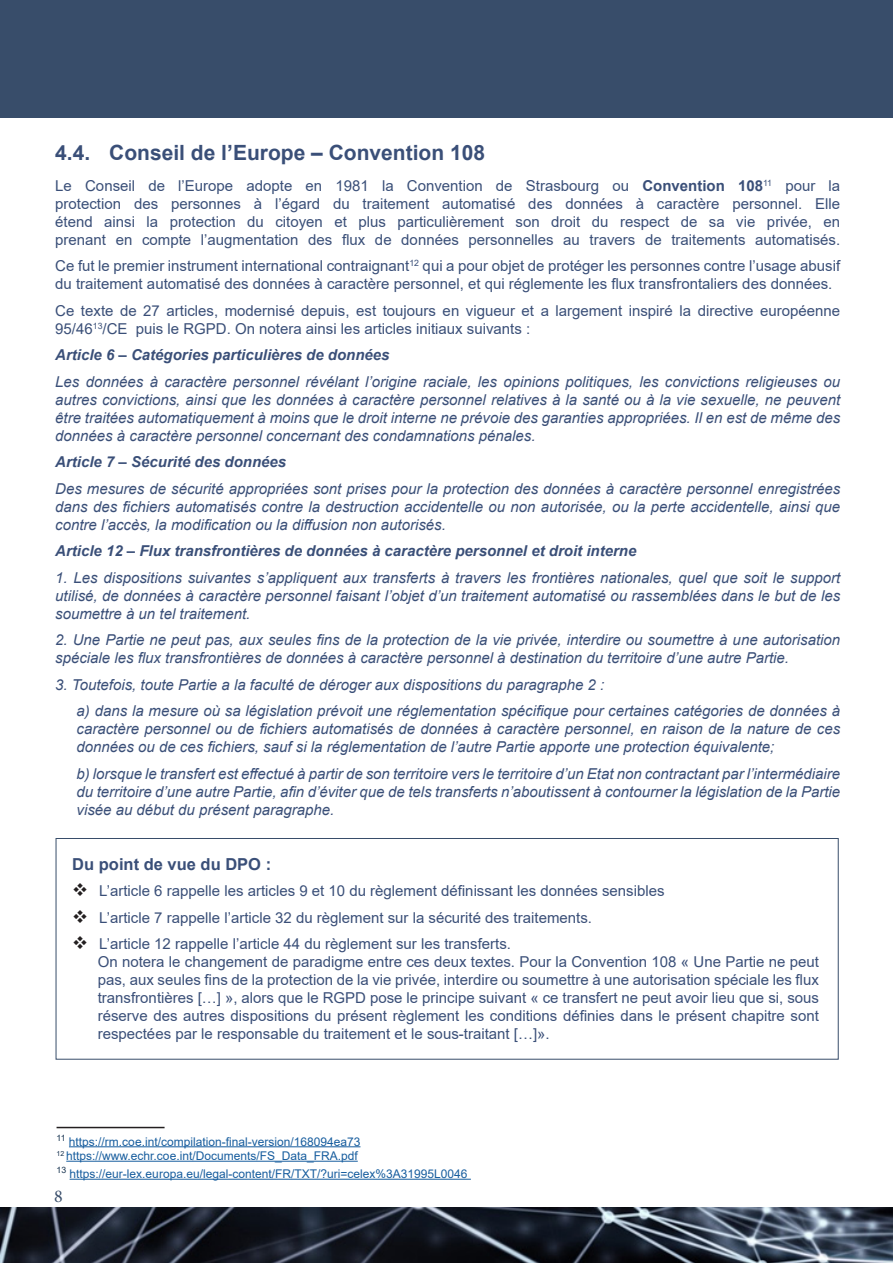
<style>
.page{position:relative;width:893px;height:1263px;background:#fff}
.page>*{position:absolute;margin:0;border:0;box-sizing:border-box;transform-origin:0 0}
.t1{font:700 21px "Arial";color:#3a4f78}
.t2{font:18px "Minion Pro";color:#384d6a}
.t3{font:700 16.5px "Arial";color:#3a4f78}
.t4{font:italic 15px/18px "Arial";color:#3a4f78;text-align:justify}
.t5{font:15px/18px "Arial";color:#3a4f78;text-align:justify}
.t6{font:italic 700 15px "Arial";color:#3a4f78}
.t7{font:12px "Arial";color:#175d9e}
.s1{font-weight:700}
</style>
<div class="page">
<img style="left:0;top:1208px;width:893px;height:55px">
<div style="left:0;top:0;width:893px;height:118px;background:#384d6a"></div>
<hr style="left:57px;top:1127px;width:108px;height:1px;background:#231f20">
<hr style="left:69px;top:1146px;width:291px;height:1px;background:#175d9e">
<hr style="left:66px;top:1161px;width:292px;height:1px;background:#175d9e">
<hr style="left:70px;top:1179px;width:401px;height:1px;background:#175d9e">
<div style="left:56px;top:838px;width:783px;height:221px;border:1px solid #384d6a"></div>
<p class="t1" style="left:55px;top:138px;width:431px">4.4. Conseil de l’Europe – Convention 108</p>
<p class="t5" style="left:55px;top:176px;width:786px">Le Conseil de l’Europe adopte en 1981 la Convention de Strasbourg ou <span class="s1">Convention 108</span><sup>11</sup> pour la protection des personnes à l’égard du traitement automatisé des données à caractère personnel. Elle étend ainsi la protection du citoyen et plus particulièrement son droit du respect de sa vie privée, en prenant en compte l’augmentation des flux de données personnelles au travers de traitements automatisés.</p>
<p class="t5" style="left:55px;top:257px;width:786px">Ce fut le premier instrument international contraignant<sup>12</sup> qui a pour objet de protéger les personnes contre l’usage abusif du traitement automatisé des données à caractère personnel, et qui réglemente les flux transfrontaliers des données.</p>
<p class="t5" style="left:55px;top:301px;width:786px">Ce texte de 27 articles, modernisé depuis, est toujours en vigueur et a largement inspiré la directive européenne<br>95/46<sup>13</sup>/CE puis le RGPD. On notera ainsi les articles initiaux suivants :</p>
<p class="t6" style="left:55px;top:345px;width:336px">Article 6 – Catégories particulières de données</p>
<p class="t4" style="left:55px;top:373px;width:786px">Les données à caractère personnel révélant l’origine raciale, les opinions politiques, les convictions religieuses ou autres convictions, ainsi que les données à caractère personnel relatives à la santé ou à la vie sexuelle, ne peuvent être traitées automatiquement à moins que le droit interne ne prévoie des garanties appropriées. Il en est de même des données à caractère personnel concernant des condamnations pénales.</p>
<p class="t6" style="left:55px;top:452px;width:232px">Article 7 – Sécurité des données</p>
<p class="t4" style="left:55px;top:480px;width:786px">Des mesures de sécurité appropriées sont prises pour la protection des données à caractère personnel enregistrées dans des fichiers automatisés contre la destruction accidentelle ou non autorisée, ou la perte accidentelle, ainsi que contre l’accès, la modification ou la diffusion non autorisés.</p>
<p class="t6" style="left:55px;top:541px;width:583px">Article 12 – Flux transfrontières de données à caractère personnel et droit interne</p>
<p class="t4" style="left:55px;top:569px;width:786px">1. Les dispositions suivantes s’appliquent aux transferts à travers les frontières nationales, quel que soit le support utilisé, de données à caractère personnel faisant l’objet d’un traitement automatisé ou rassemblées dans le but de les soumettre à un tel traitement.</p>
<p class="t4" style="left:55px;top:631px;width:786px">2. Une Partie ne peut pas, aux seules fins de la protection de la vie privée, interdire ou soumettre à une autorisation spéciale les flux transfrontières de données à caractère personnel à destination du territoire d’une autre Partie.</p>
<p class="t4" style="left:55px;top:676px;width:550px">3. Toutefois, toute Partie a la faculté de déroger aux dispositions du paragraphe 2 :</p>
<p class="t4" style="left:77px;top:702px;width:765px">a) dans la mesure où sa législation prévoit une réglementation spécifique pour certaines catégories de données à caractère personnel ou de fichiers automatisés de données à caractère personnel, en raison de la nature de ces données ou de ces fichiers, sauf si la réglementation de l’autre Partie apporte une protection équivalente;</p>
<p class="t4" style="left:77px;top:765px;width:765px">b) lorsque le transfert est effectué à partir de son territoire vers le territoire d’un Etat non contractant par l’intermédiaire du territoire d’une autre Partie, afin d’éviter que de tels transferts n’aboutissent à contourner la législation de la Partie visée au début du présent paragraphe.</p>
<p class="t3" style="left:72px;top:852px;width:200px">Du point de vue du DPO :</p>
<p class="t5" style="left:99px;top:882px;width:567px">L’article 6 rappelle les articles 9 et 10 du règlement définissant les données sensibles</p>
<p class="t5" style="left:99px;top:908px;width:494px">L’article 7 rappelle l’article 32 du règlement sur la sécurité des traitements.</p>
<p class="t5" style="left:99px;top:935px;width:413px">L’article 12 rappelle l’article 44 du règlement sur les transferts.</p>
<p class="t5" style="left:98px;top:953px;width:723px">On notera le changement de paradigme entre ces deux textes. Pour la Convention 108 « Une Partie ne peut pas, aux seules fins de la protection de la vie privée, interdire ou soumettre à une autorisation spéciale les flux transfrontières […] », alors que le RGPD pose le principe suivant « ce transfert ne peut avoir lieu que si, sous réserve des autres dispositions du présent règlement les conditions définies dans le présent chapitre sont respectées par le responsable du traitement et le sous-traitant […]».</p>
<p class="t7" style="left:57px;top:1133px;width:305px"><sup>11</sup> https://rm.coe.int/compilation-final-version/168094ea73</p>
<p class="t7" style="left:57px;top:1147px;width:303px"><sup>12</sup> https://www.echr.coe.int/Documents/FS_Data_FRA.pdf</p>
<p class="t7" style="left:57px;top:1165px;width:412px"><sup>13</sup> https://eur-lex.europa.eu/legal-content/FR/TXT/?uri=celex%3A31995L0046</p>
<p class="t2" style="left:54px;top:1184px;width:10px">8</p>
</div>
